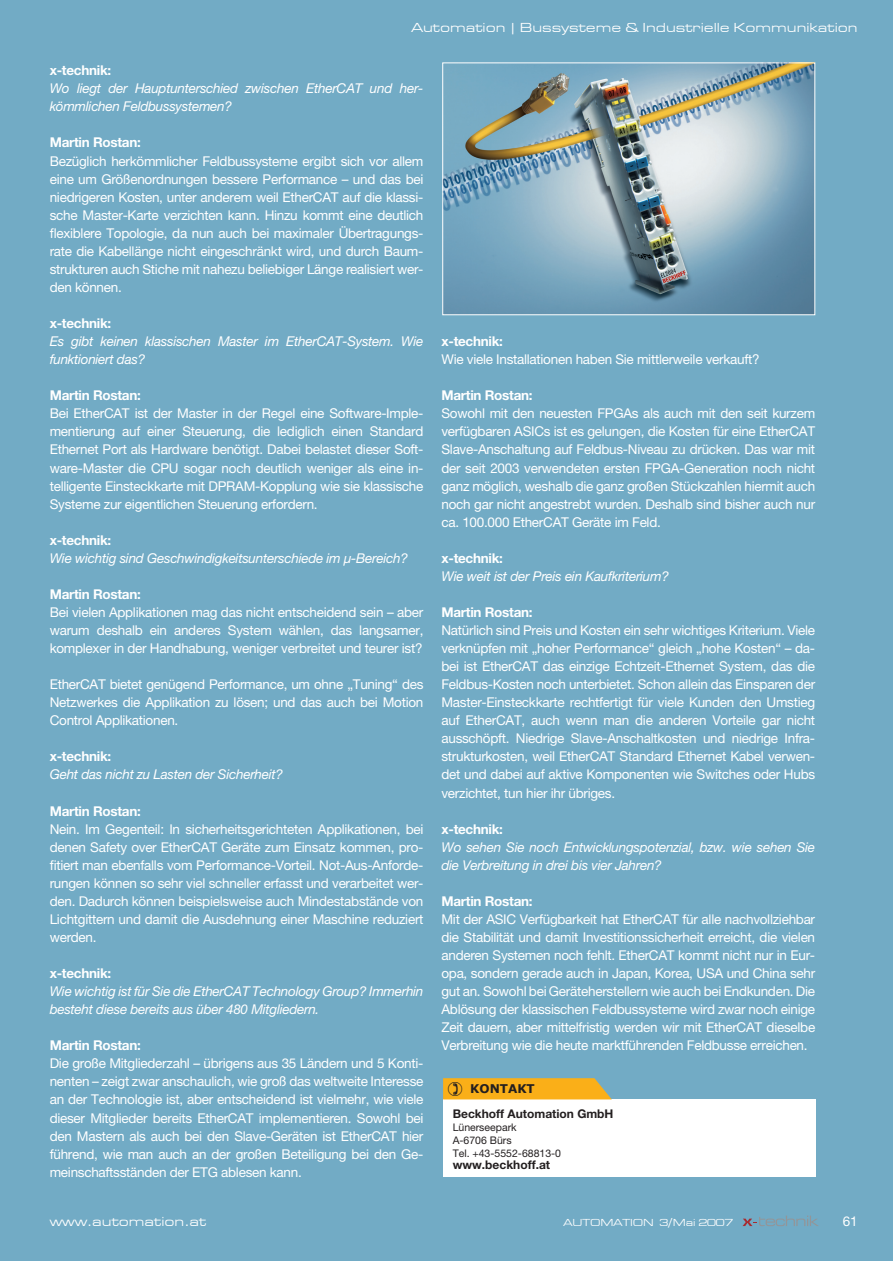
<style>
.page{position:relative;width:893px;height:1261px;background:#fff}
.page>*{position:absolute;margin:0;border:0;box-sizing:border-box;transform-origin:0 0}
.t1{font:13.5px/18px "Helvetica Neue";letter-spacing:-.02em;color:#fff}
.t2{font:italic 13.5px/18px "Helvetica Neue";letter-spacing:-.02em;color:#fff}
.t3{font:13.5px "Eurostile Extended Roman DTC";color:#fff}
.t4{font:700 12px "Helvetica Neue";color:#231f20}
.t5{font:700 12px "Verdana";color:#231f20}
.t6{font:10.5px/12.8px "Helvetica Neue";color:#231f20}
.t7{font:10.5px "Eurostile Extended Roman DTC";letter-spacing:-.01em;color:#fff}
.s1{font-weight:700;font-style:normal}
.s2{font-weight:700}
.s3{font-family:"Verdana"}
</style>
<div class="page">
<div style="left:0;top:0;width:893px;height:1260px;background:#72abc5"></div>
<svg style="left:743px;top:1215px;width:74px;height:10px"></svg>
<div style="left:443px;top:1099px;width:372px;height:77px;background:#fff"></div>
<img style="left:444px;top:64px;width:369px;height:249px">
<div style="left:442px;top:62px;width:373px;height:253px;border:1px solid #fff"></div>
<svg style="left:443px;top:1078px;width:169px;height:21px;background:#f1ae22"></svg>
<p class="t3" style="left:411px;top:21px;width:448px">Automation | Bussysteme &amp; Industrielle Kommunikation</p>
<p class="t2" style="left:50px;top:61px;width:375px"><span class="s1">x-technik:<br></span>Wo liegt der Hauptunterschied zwischen EtherCAT und her&shy;kömmlichen Feldbussystemen?</p>
<p class="t1" style="left:50px;top:133px;width:375px"><span class="s2">Martin Rostan:<br></span>Bezüglich herkömmlicher Feldbussysteme ergibt sich vor allem eine um Größenordnungen bessere Performance – und das bei niedrigeren Kosten, unter anderem weil EtherCAT auf die klassi&shy;sche Master-Karte verzichten kann. Hinzu kommt eine deutlich flexiblere Topologie, da nun auch bei maximaler Übertragungs&shy;rate die Kabellänge nicht eingeschränkt wird, und durch Baum&shy;strukturen auch Stiche mit nahezu beliebiger Länge realisiert wer&shy;den können.</p>
<p class="t2" style="left:50px;top:314px;width:375px"><span class="s1">x-technik:<br></span>Es gibt keinen klassischen Master im EtherCAT-System. Wie funktioniert das?</p>
<p class="t1" style="left:50px;top:386px;width:375px"><span class="s2">Martin Rostan:<br></span>Bei EtherCAT ist der Master in der Regel eine Software-Imple&shy;mentierung auf einer Steuerung, die lediglich einen Standard Ethernet Port als Hardware benötigt. Dabei belastet dieser Soft&shy;ware-Master die CPU sogar noch deutlich weniger als eine in&shy;telligente Einsteckkarte mit DPRAM-Kopplung wie sie klassische Systeme zur eigentlichen Steuerung erfordern.</p>
<p class="t2" style="left:50px;top:530px;width:360px"><span class="s1">x-technik:<br></span>Wie wichtig sind Geschwindigkeitsunterschiede im µ-Bereich?</p>
<p class="t1" style="left:50px;top:585px;width:375px"><span class="s2">Martin Rostan:<br></span>Bei vielen Applikationen mag das nicht entscheidend sein – aber warum deshalb ein anderes System wählen, das langsamer, komplexer in der Handhabung, weniger verbreitet und teurer ist?</p>
<p class="t1" style="left:50px;top:675px;width:375px;text-align:justify">EtherCAT bietet genügend Performance, um ohne „Tuning“ des Netzwerkes die Applikation zu lösen; und das auch bei Motion Control Applikationen.</p>
<p class="t2" style="left:50px;top:747px;width:235px"><span class="s1">x-technik:<br></span>Geht das nicht zu Lasten der Sicherheit?</p>
<p class="t1" style="left:50px;top:801px;width:375px"><span class="s2">Martin Rostan:<br></span>Nein. Im Gegenteil: In sicherheitsgerichteten Applikationen, bei denen Safety over EtherCAT Geräte zum Einsatz kommen, pro&shy;fitiert man ebenfalls vom Performance-Vorteil. Not-Aus-Anforde&shy;rungen können so sehr viel schneller erfasst und verarbeitet wer&shy;den. Dadurch können beispielsweise auch Mindestabstände von Lichtgittern und damit die Ausdehnung einer Maschine reduziert werden.</p>
<p class="t2" style="left:50px;top:963px;width:375px"><span class="s1">x-technik:<br></span>Wie wichtig ist für Sie die EtherCAT Technology Group? Immerhin besteht diese bereits aus über 480 Mitgliedern.</p>
<p class="t1" style="left:50px;top:1036px;width:375px"><span class="s2">Martin Rostan:<br></span>Die große Mitgliederzahl – übrigens aus 35 Ländern und 5 Konti&shy;nenten – zeigt zwar anschaulich, wie groß das weltweite Interesse an der Technologie ist, aber entscheidend ist vielmehr, wie viele dieser Mitglieder bereits EtherCAT implementieren. Sowohl bei den Mastern als auch bei den Slave-Geräten ist EtherCAT hier führend, wie man auch an der großen Beteiligung bei den Ge&shy;meinschaftsständen der ETG ablesen kann.</p>
<p class="t1" style="left:441px;top:332px;width:320px"><span class="s2">x-technik:<br></span>Wie viele Installationen haben Sie mittlerweile verkauft?</p>
<p class="t1" style="left:441px;top:386px;width:375px"><span class="s2">Martin Rostan:<br></span>Sowohl mit den neuesten FPGAs als auch mit den seit kurzem verfügbaren ASICs ist es gelungen, die Kosten für eine EtherCAT Slave-Anschaltung auf Feldbus-Niveau zu drücken. Das war mit der seit 2003 verwendeten ersten FPGA-Generation noch nicht ganz möglich, weshalb die ganz großen Stückzahlen hiermit auch noch gar nicht angestrebt wurden. Deshalb sind bisher auch nur ca. 100.000 EtherCAT Geräte im Feld.</p>
<p class="t2" style="left:441px;top:548px;width:229px"><span class="s1">x-technik:<br></span>Wie weit ist der Preis ein Kaufkriterium?</p>
<p class="t1" style="left:441px;top:603px;width:375px"><span class="s2">Martin Rostan:<br></span>Natürlich sind Preis und Kosten ein sehr wichtiges Kriterium. Viele verknüpfen mit „hoher Performance“ gleich „hohe Kosten“ – da&shy;bei ist EtherCAT das einzige Echtzeit-Ethernet System, das die Feldbus-Kosten noch unterbietet. Schon allein das Einsparen der Master-Einsteckkarte rechtfertigt für viele Kunden den Umstieg auf EtherCAT, auch wenn man die anderen Vorteile gar nicht ausschöpft. Niedrige Slave-Anschaltkosten und niedrige Infra&shy;strukturkosten, weil EtherCAT Standard Ethernet Kabel verwen&shy;det und dabei auf aktive Komponenten wie Switches oder Hubs verzichtet, tun hier ihr übriges.</p>
<p class="t2" style="left:441px;top:819px;width:375px"><span class="s1">x-technik:<br></span>Wo sehen Sie noch Entwicklungspotenzial, bzw. wie sehen Sie die Verbreitung in drei bis vier Jahren?</p>
<p class="t1" style="left:441px;top:891px;width:375px"><span class="s2">Martin Rostan:<br></span>Mit der ASIC Verfügbarkeit hat EtherCAT für alle nachvollziehbar die Stabilität und damit Investitionssicherheit erreicht, die vielen anderen Systemen noch fehlt. EtherCAT kommt nicht nur in Eur&shy;opa, sondern gerade auch in Japan, Korea, USA und China sehr gut an. Sowohl bei Geräteherstellern wie auch bei Endkunden. Die Ablösung der klassischen Feldbussysteme wird zwar noch einige Zeit dauern, aber mittelfristig werden wir mit EtherCAT dieselbe Verbreitung wie die heute marktführenden Feldbusse erreichen.</p>
<p class="t5" style="left:470px;top:1080px;width:66px">KONTAKT</p>
<p class="t4" style="left:453px;top:1106px;width:162px">Beckhoff Automation GmbH</p>
<p class="t6" style="left:453px;top:1120px;width:110px">Lünerseepark<br>A-6706 Bürs<br>Tel. +43-5552-68813-0</p>
<p class="t4" style="left:453px;top:1157px;width:99px">www.beckhoff.at</p>
<p class="t3" style="left:50px;top:1214px;width:158px">www.automation.at</p>
<p class="t7" style="left:563px;top:1216px;width:171px">AUTOMATION 3<span class="s3">/</span>Mai 2007</p>
<p class="t1" style="left:843px;top:1212px;width:17px">61</p>
</div>
